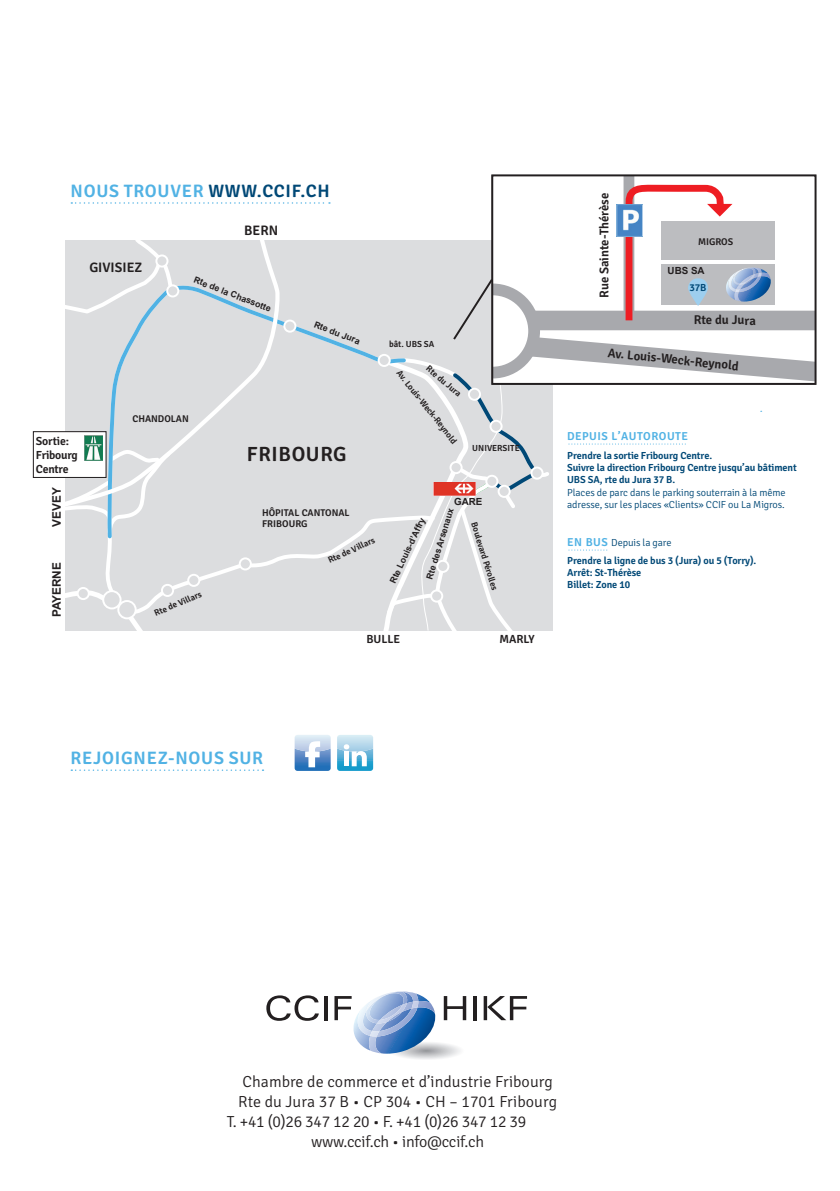
<style>
.page{position:relative;width:840px;height:1191px;background:#fff}
.page>*{position:absolute;margin:0;border:0;box-sizing:border-box;transform-origin:0 0}
.t1{font:600 20.6px "Signika";letter-spacing:.03em;color:#231f20}
.t2{font:600 18px "Signika";letter-spacing:.04em;color:#51b2e4}
.t3{font:300 16px "Signika";letter-spacing:.005em;color:#231f20}
.t4{font:300 16px "Signika";letter-spacing:-.015em;color:#231f20}
.t5{font:300 16px "Signika";letter-spacing:-.02em;color:#231f20}
.t6{font:600 13.8px "Signika";color:#231f20}
.t7{font:600 12.8px "Signika";color:#231f20}
.t8{font:600 11.8px/14.2px "Signika";letter-spacing:-.02em;color:#231f20}
.t9{font:700 11.8px "Arial";color:#231f20}
.t10{font:600 11.6px "Signika";letter-spacing:.04em;color:#51b2e4}
.t11{font:600 10.2px/12.4px "Signika";letter-spacing:-.01em;color:#004876}
.t12{font:300 10.2px/12.4px "Signika";letter-spacing:-.01em;color:#004876}
.t13{font:600 9.8px/11.8px "Signika";color:#231f20}
.t14{font:700 9.8px "Arial";color:#231f20}
.t15{font:600 8.8px "Signika";color:#231f20}
.t16{font:700 8.8px "Arial";color:#231f20}
.s1{color:#004876}
.s2{font-weight:600;font-size:11.6px;color:#51b2e4}
</style>
<div class="page">
<div style="left:65px;top:240px;width:487px;height:390px;background:#dcdddf"></div>
<div style="left:33px;top:431px;width:73px;height:47px;border:1px solid #231f20"></div>
<svg style="left:105px;top:540px;width:249px;height:49px"></svg>
<div style="left:239px;top:558px;width:12px;height:11px;background:#dcdddf;border-radius:50%"></div>
<div style="left:239px;top:557px;width:13px;height:13px;border:2px solid #fff;border-radius:50%"></div>
<div style="left:188px;top:575px;width:11px;height:11px;background:#dcdddf;border-radius:50%"></div>
<div style="left:187px;top:574px;width:13px;height:13px;border:2px solid #fff;border-radius:50%"></div>
<div style="left:162px;top:585px;width:11px;height:11px;background:#dcdddf;border-radius:50%"></div>
<div style="left:161px;top:584px;width:13px;height:13px;border:2px solid #fff;border-radius:50%"></div>
<svg style="left:65px;top:588px;width:110px;height:42px"></svg>
<div style="left:118px;top:601px;width:18px;height:17px;background:#dcdddf;border-radius:50%"></div>
<div style="left:117px;top:600px;width:20px;height:19px;border:2px solid #fff;border-radius:50%"></div>
<div style="left:78px;top:588px;width:11px;height:11px;background:#dcdddf;border-radius:50%"></div>
<div style="left:77px;top:587px;width:13px;height:13px;border:2px solid #fff;border-radius:50%"></div>
<div style="left:103px;top:591px;width:17px;height:17px;background:#dcdddf;border-radius:50%"></div>
<div style="left:102px;top:590px;width:19px;height:19px;border:2px solid #fff;border-radius:50%"></div>
<svg style="left:280px;top:320px;width:83px;height:220px"></svg>
<div style="left:284px;top:320px;width:11px;height:12px;background:#dcdddf;border-radius:50%"></div>
<div style="left:283px;top:319px;width:13px;height:14px;border:2px solid #fff;border-radius:50%"></div>
<svg style="left:65px;top:240px;width:215px;height:303px"></svg>
<div style="left:167px;top:285px;width:11px;height:11px;background:#dcdddf;border-radius:50%"></div>
<div style="left:166px;top:284px;width:13px;height:13px;border:2px solid #fff;border-radius:50%"></div>
<svg style="left:363px;top:175px;width:452px;height:455px"></svg>
<svg style="left:687px;top:278px;width:20px;height:28px"></svg>
<svg style="left:71px;top:202px;width:259px;height:2px"></svg>
<svg style="left:71px;top:769px;width:192px;height:2px"></svg>
<svg style="left:266px;top:995px;width:52px;height:25px"></svg>
<hr style="left:324px;top:996px;width:3px;height:24px;background:#231f20">
<svg style="left:334px;top:996px;width:17px;height:24px"></svg>
<svg style="left:357px;top:991px;width:109px;height:68px"></svg>
<hr style="left:473px;top:996px;width:3px;height:24px;background:#231f20">
<svg style="left:483px;top:996px;width:43px;height:24px"></svg>
<svg style="left:337px;top:735px;width:36px;height:36px"></svg>
<svg style="left:294px;top:735px;width:36px;height:36px"></svg>
<h2 class="t2" style="left:71px;top:180px;width:260px">NOUS TROUVER <span class="s1">WWW.CCIF.CH</span></h2>
<p class="t8" style="left:36px;top:434px;width:43px">Sortie:<br>Fribourg<br>Centre</p>
<p class="t9" style="left:49px;top:526px;width:41px;rotate:-90deg">VEVEY</p>
<p class="t9" style="left:49px;top:617px;width:56px;rotate:-90deg">PAYERNE</p>
<h3 class="t6" style="left:89px;top:259px;width:54px">GIVISIEZ</h3>
<h3 class="t6" style="left:244px;top:223px;width:35px">BERN</h3>
<p class="t16" style="left:196px;top:274px;width:83px;rotate:21deg">Rte de la Chassotte</p>
<p class="t13" style="left:132px;top:412px;width:58px">CHANDOLAN</p>
<p class="t16" style="left:316px;top:319px;width:50px;rotate:21deg">Rte du Jura</p>
<h1 class="t1" style="left:247px;top:442px;width:101px">FRIBOURG</h1>
<p class="t15" style="left:389px;top:339px;width:47px">bât. UBS SA</p>
<p class="t15" style="left:430px;top:363px;width:45px;rotate:41deg">Rte du Jura</p>
<p class="t15" style="left:402px;top:368px;width:92px;rotate:52deg">Av.Louis-W eck-Reynold</p>
<p class="t15" style="left:472px;top:443px;width:49px">UNIVERSITE</p>
<p class="t15" style="left:153px;top:608px;width:52px;rotate:-23deg">Rte de Villars</p>
<p class="t13" style="left:262px;top:506px;width:89px">HÔPITAL CANTONAL<br>FRIBOURG</p>
<p class="t15" style="left:326px;top:556px;width:52px;rotate:-25deg">Rte de Villars</p>
<p class="t14" style="left:454px;top:495px;width:30px">GARE</p>
<p class="t16" style="left:387px;top:580px;width:73px;rotate:-65deg">Rte Louis-d’Affry</p>
<p class="t16" style="left:423px;top:577px;width:76px;rotate:-73deg">Rte des Arsenaux</p>
<p class="t15" style="left:479px;top:520px;width:72px;rotate:73deg">Boulevard Pérolles</p>
<p class="t8" style="left:366px;top:631px;width:35px">BULLE</p>
<p class="t8" style="left:499px;top:631px;width:37px">MARLY</p>
<p class="t7" style="left:596px;top:298px;width:107px;rotate:-90deg">Rue Sainte-Thérèse</p>
<p class="t13" style="left:697px;top:236px;width:37px">MIGROS</p>
<p class="t14" style="left:667px;top:264px;width:39px">UBS SA</p>
<p class="t11" style="left:689px;top:282px;width:18px">37B</p>
<p class="t7" style="left:693px;top:313px;width:64px">Rte du Jura</p>
<p class="t7" style="left:608px;top:345px;width:133px;rotate:6deg">Av.Louis-W eck-Reynold</p>
<p class="t10" style="left:566px;top:429px;width:122px">DEPUIS L’AUTOROUTE</p>
<p class="t11" style="left:567px;top:449px;width:231px">Prendre la sortie Fribourg Centre.<br>Suivre la direction Fribourg Centre jusqu’au bâtiment<br>UBS SA, rte du Jura 37 B.</p>
<p class="t12" style="left:567px;top:486px;width:220px">Places de parc dans le parking souterrain à la même adresse, sur les places «Clients» CCIF ou La Migros.</p>
<p class="t12" style="left:567px;top:536px;width:106px"><span class="s2">EN BUS</span> Depuis la gare</p>
<p class="t11" style="left:567px;top:554px;width:191px">Prendre la ligne de bus 3 (Jura) ou 5 (Torry).<br>Arrêt: St-Thérèse<br>Billet: Zone 10</p>
<h2 class="t2" style="left:71px;top:747px;width:194px">REJOIGNEZ-NOUS SUR</h2>
<h3 class="t3" style="left:242px;top:1072px;width:312px">Chambre de commerce et d’industrie Fribourg</h3>
<h3 class="t3" style="left:238px;top:1092px;width:320px">Rte du Jura 37 B • CP 304 • CH – 1701 Fribourg</h3>
<h3 class="t4" style="left:226px;top:1112px;width:301px">T. +41 (0)26 347 12 20 • F. +41 (0)26 347 12 39</h3>
<h3 class="t5" style="left:311px;top:1132px;width:174px">www.ccif.ch • info@ccif.ch</h3>
</div>
